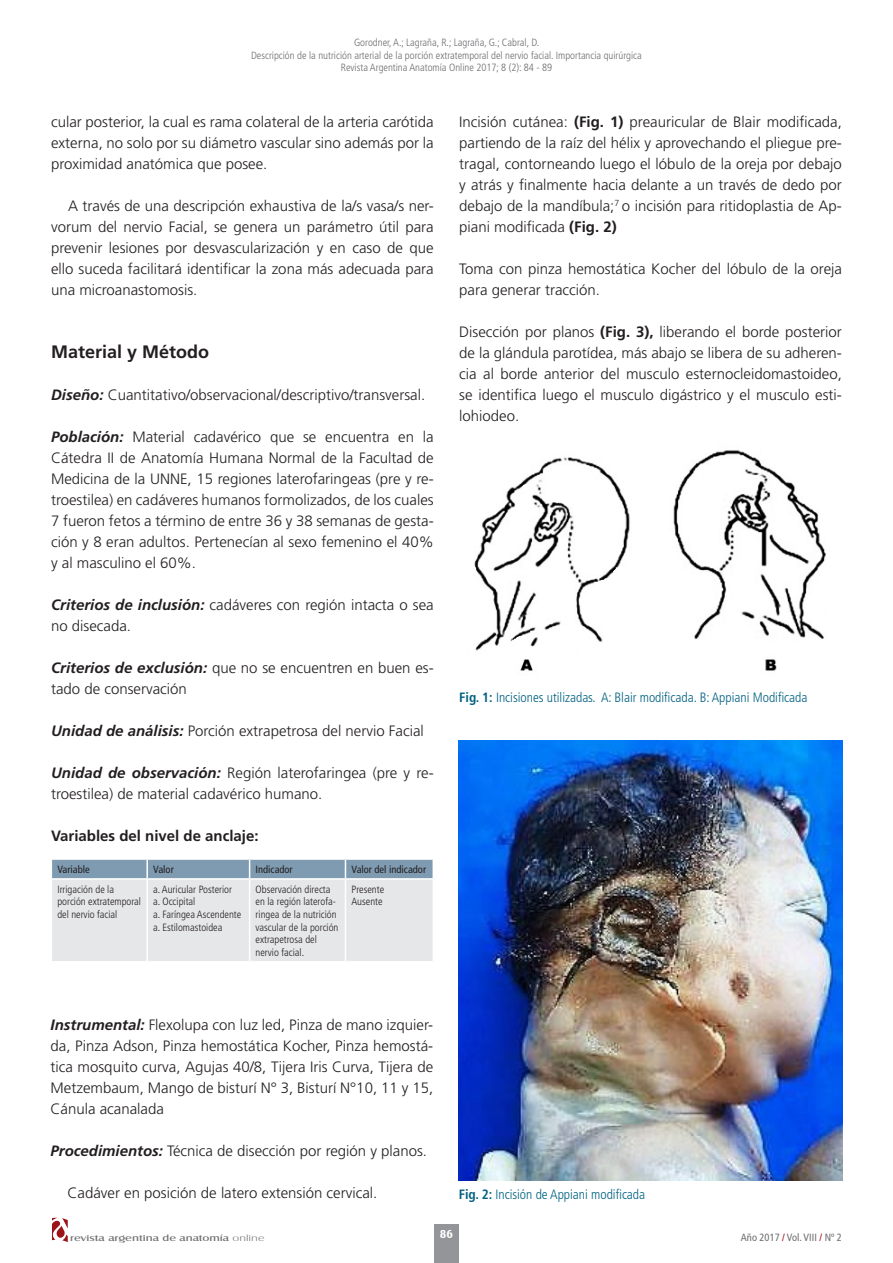
<style>
.page{position:relative;width:893px;height:1263px;background:#fff}
.page>*{position:absolute;margin:0;border:0;box-sizing:border-box;transform-origin:0 0}
.Titulo_articulo_secu{font:700 18px "Frutiger LT Std";color:#231f20}
.Body_Text{font:300 15px/21px "Frutiger LT Std";color:#231f20;text-align:justify}
.Body_Text-2{font:700 15px "Frutiger LT Std";color:#231f20}
.Epigrafes_fotos{font:300 condensed 13.5px "Frutiger LT Std";color:#006181}
.t1{font:700 12px "Castle T";color:#fff}
.t2{font:300 condensed 10.5px/12.6px "Frutiger LT Std";color:#231f20}
.t3{font:300 condensed 10.5px/12.6px "Frutiger LT Std";color:#6c6d70;text-align:center}
.t4{font:condensed 10.5px "Frutiger LT Std";color:#231f20}
.t5{font:condensed 10.5px "Frutiger LT Std";color:#6c6d70}
.t6{font:9px "Castle T";color:#6c6d70;scale:1.4 1}
.s1{font-weight:700;font-style:italic}
.s2{font-weight:700}
.s3{font-family:"Castle T Ligh"}
.s4{color:#9c1418}
</style>
<div class="page">
<svg style="left:52px;top:1218px;width:16px;height:24px"></svg>
<div style="left:434px;top:1224px;width:24px;height:39px;background:#939598"></div>
<svg style="left:51px;top:859px;width:382px;height:102px"></svg>
<hr style="left:51px;top:878px;width:96px;height:2px;background:#fff">
<hr style="left:51px;top:880px;width:1px;height:81px;background:#fff">
<hr style="left:147px;top:878px;width:103px;height:2px;background:#fff">
<hr style="left:146px;top:880px;width:2px;height:81px;background:#fff">
<hr style="left:250px;top:878px;width:95px;height:2px;background:#fff">
<hr style="left:249px;top:880px;width:1px;height:81px;background:#fff">
<hr style="left:345px;top:878px;width:89px;height:2px;background:#fff">
<hr style="left:345px;top:880px;width:1px;height:81px;background:#fff">
<img style="left:474px;top:450px;width:352px;height:221px">
<img style="left:459px;top:741px;width:383px;height:440px">
<p class="t3" style="left:251px;top:36px;width:392px">Gorodner, A.; Lagraña, R.; Lagraña, G.; Cabral, D.<br>Descripción de la nutrición arterial de la porción extratemporal del nervio facial. Importancia quirúrgica<br>Revista Argentina Anatomía Online 2017; 8 (2): 84 - 89</p>
<p class="Body_Text" style="left:51px;top:112px;width:384px">cular posterior, la cual es rama colateral de la arteria carótida externa, no solo por su diámetro vascular sino además por la proximidad anatómica que posee.</p>
<p class="Body_Text" style="left:51px;top:196px;width:384px;text-indent:17px">A través de una descripción exhaustiva de la/s vasa/s ner&shy;vorum del nervio Facial, se genera un parámetro útil para prevenir lesiones por desvascularización y en caso de que ello suceda facilitará identificar la zona más adecuada para una microanastomosis.</p>
<p class="Titulo_articulo_secu" style="left:51px;top:341px;width:160px">Material y Método</p>
<p class="Body_Text" style="left:51px;top:385px;width:376px"><span class="s1">Diseño:</span> Cuantitativo/observacional/descriptivo/transversal.</p>
<p class="Body_Text" style="left:51px;top:427px;width:384px"><span class="s1">Población:</span> Material cadavérico que se encuentra en la Cátedra II de Anatomía Humana Normal de la Facultad de Medicina de la UNNE, 15 regiones laterofaringeas (pre y re&shy;troestilea) en cadáveres humanos formolizados, de los cuales 7 fueron fetos a término de entre 36 y 38 semanas de gesta&shy;ción y 8 eran adultos. Pertenecían al sexo femenino el 40% y al masculino el 60%.</p>
<p class="Body_Text" style="left:51px;top:595px;width:384px"><span class="s1">Criterios de inclusión:</span> cadáveres con región intacta o sea no disecada.</p>
<p class="Body_Text" style="left:51px;top:658px;width:384px"><span class="s1">Criterios de exclusión:</span> que no se encuentren en buen es&shy;tado de conservación</p>
<p class="Body_Text" style="left:51px;top:721px;width:374px"><span class="s1">Unidad de análisis:</span> Porción extrapetrosa del nervio Facial</p>
<p class="Body_Text" style="left:51px;top:763px;width:384px"><span class="s1">Unidad de observación:</span> Región laterofaringea (pre y re&shy;troestilea) de material cadavérico humano.</p>
<p class="Body_Text-2" style="left:51px;top:827px;width:209px">Variables del nivel de anclaje:</p>
<p class="t4" style="left:57px;top:863px;width:34px">Variable</p>
<p class="t4" style="left:153px;top:863px;width:22px">Valor</p>
<p class="t4" style="left:256px;top:863px;width:39px">Indicador</p>
<p class="t4" style="left:351px;top:863px;width:76px">Valor del indicador</p>
<p class="t2" style="left:57px;top:883px;width:85px">Irrigación de la porción extratemporal del nervio facial</p>
<p class="t2" style="left:153px;top:883px;width:80px">a. Auricular Posterior</p>
<p class="t2" style="left:256px;top:883px;width:84px">Observación directa en la región laterofa&shy;ringea de la nutrición vascular de la porción extrapetrosa del nervio facial.</p>
<p class="t2" style="left:351px;top:883px;width:34px">Presente</p>
<p class="t2" style="left:153px;top:896px;width:44px">a. Occipital</p>
<p class="t2" style="left:153px;top:908px;width:90px">a. Faríngea Ascendente</p>
<p class="t2" style="left:153px;top:921px;width:71px">a. Estilomastoidea</p>
<p class="t2" style="left:351px;top:896px;width:33px">Ausente</p>
<p class="Body_Text" style="left:51px;top:1015px;width:384px"><span class="s1">Instrumental:</span> Flexolupa con luz led, Pinza de mano izquier&shy;da, Pinza Adson, Pinza hemostática Kocher, Pinza hemostá&shy;tica mosquito curva, Agujas 40/8, Tijera Iris Curva, Tijera de Metzembaum, Mango de bisturí N° 3, Bisturí N°10, 11 y 15, Cánula acanalada</p>
<p class="Body_Text" style="left:51px;top:1141px;width:378px"><span class="s1">Procedimientos:</span> Técnica de disección por región y planos.</p>
<p class="Body_Text" style="left:68px;top:1183px;width:311px">Cadáver en posición de latero extensión cervical.</p>
<p class="Body_Text" style="left:459px;top:112px;width:384px">Incisión cutánea: <span class="s2">(Fig. 1)</span> preauricular de Blair modificada, partiendo de la raíz del hélix y aprovechando el pliegue pre&shy;tragal, contorneando luego el lóbulo de la oreja por debajo y atrás y finalmente hacia delante a un través de dedo por debajo de la mandíbula;<sup>7</sup> o incisión para ritidoplastia de Ap&shy;piani modificada <span class="s2">(Fig. 2)</span></p>
<p class="Body_Text" style="left:459px;top:259px;width:384px">Toma con pinza hemostática Kocher del lóbulo de la oreja para generar tracción.</p>
<p class="Body_Text" style="left:459px;top:322px;width:384px">Disección por planos <span class="s2">(Fig. 3),</span> liberando el borde posterior de la glándula parotídea, más abajo se libera de su adheren&shy;cia al borde anterior del musculo esternocleidomastoideo, se identifica luego el musculo digástrico y el musculo esti&shy;lohiodeo.</p>
<p class="Epigrafes_fotos" style="left:459px;top:689px;width:350px"><span class="s2">Fig. 1:</span> Incisiones utilizadas. A: Blair modificada. B: Appiani Modificada</p>
<p class="Epigrafes_fotos" style="left:459px;top:1187px;width:188px"><span class="s2">Fig. 2:</span> Incisión de Appiani modificada</p>
<p class="t6" style="left:70px;top:1234px;width:140px">revista argentina de anatomía <span class="s3">online</span></p>
<p class="t1" style="left:440px;top:1227px;width:15px">86</p>
<p class="t5" style="left:741px;top:1231px;width:103px">Año 2017 <span class="s4">/</span> Vol. VIII <span class="s4">/</span> Nº 2</p>
</div>
